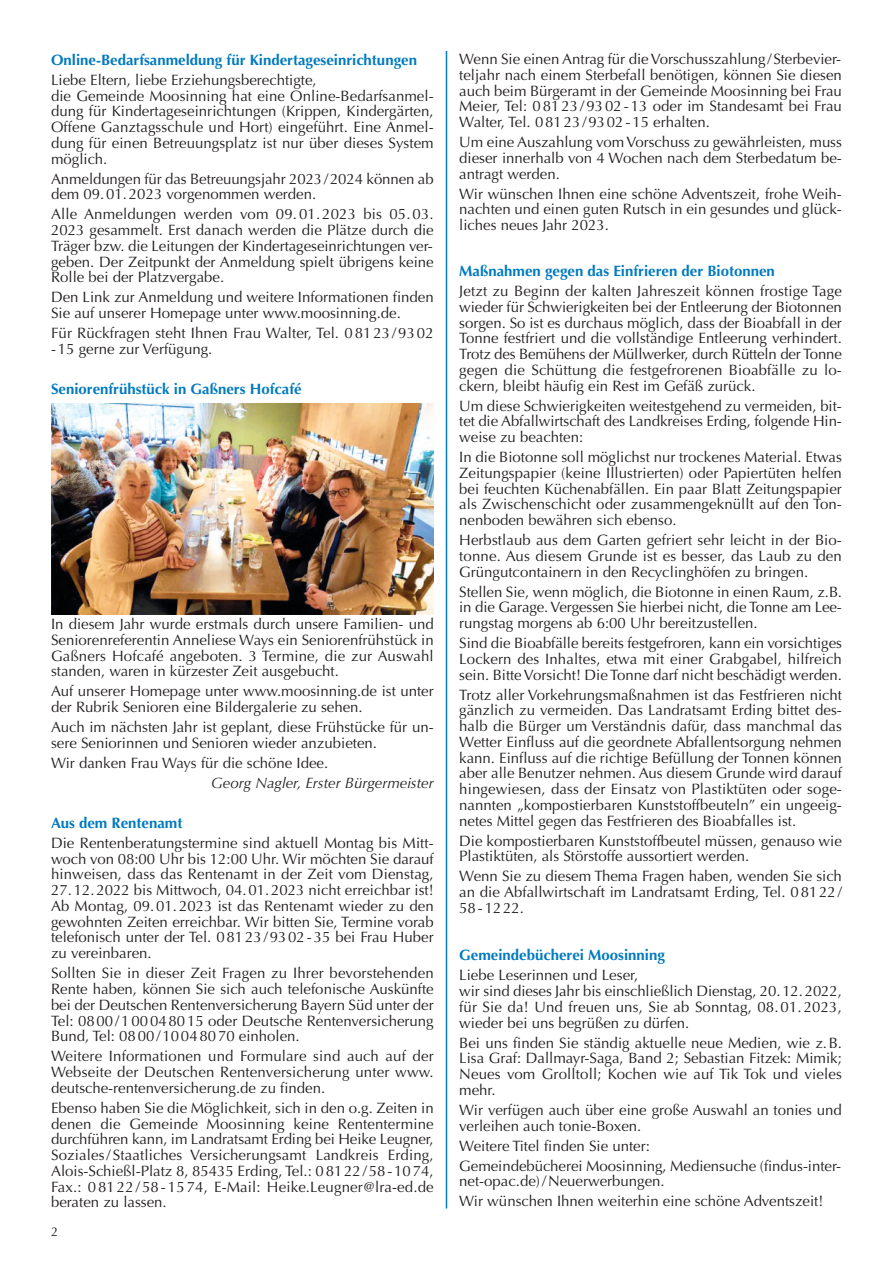
<style>
.page{position:relative;width:893px;height:1263px;background:#fff}
.page>*{position:absolute;margin:0;border:0;box-sizing:border-box;transform-origin:0 0}
.t1{font:15px/15.8px "Optima";color:#231f20;text-align:justify}
.t2{font:700 15px "Optima";color:#007ac0}
.t3{font:italic 15px "Optima";color:#231f20}
.t4{font:12.75px "Optima";color:#231f20}
</style>
<div class="page">
<hr style="left:446px;top:51px;width:1px;height:1157px;background:#007ac0">
<img style="left:51px;top:403px;width:383px;height:212px">
<p class="t2" style="left:51px;top:51px;width:367px">Online-Bedarfsanmeldung für Kindertageseinrichtungen</p>
<p class="t1" style="left:51px;top:72px;width:384px;text-align:left">Liebe Eltern, liebe Erziehungsberechtigte,<br>die Gemeinde Moosinning hat eine Online-Bedarfsanmel&shy;dung für Kindertageseinrichtungen (Krippen, Kindergärten, Offene Ganztagsschule und Hort) eingeführt. Eine Anmel&shy;dung für einen Betreuungsplatz ist nur über dieses System möglich.</p>
<p class="t1" style="left:51px;top:171px;width:384px">Anmeldungen für das Betreuungsjahr 2023/2024 können ab dem 09.01.2023 vorgenommen werden.</p>
<p class="t1" style="left:51px;top:207px;width:384px">Alle Anmeldungen werden vom 09.01.2023 bis 05.03.<br>2023 gesammelt. Erst danach werden die Plätze durch die Träger bzw. die Leitungen der Kindertageseinrichtungen ver&shy;geben. Der Zeitpunkt der Anmeldung spielt übrigens keine Rolle bei der Platzvergabe.</p>
<p class="t1" style="left:51px;top:290px;width:384px">Den Link zur Anmeldung und weitere Informationen finden<br>Sie auf unserer Homepage unter www.moosinning.de.</p>
<p class="t1" style="left:51px;top:325px;width:384px">Für Rückfragen steht Ihnen Frau Walter, Tel. 08123/9302 -15 gerne zur Verfügung.</p>
<p class="t2" style="left:51px;top:380px;width:252px">Seniorenfrühstück in Gaßners Hofcafé</p>
<p class="t1" style="left:51px;top:616px;width:384px">In diesem Jahr wurde erstmals durch unsere Familien- und Seniorenreferentin Anneliese Ways ein Seniorenfrühstück in Gaßners Hofcafé angeboten. 3 Termine, die zur Auswahl standen, waren in kürzester Zeit ausgebucht.</p>
<p class="t1" style="left:51px;top:684px;width:384px">Auf unserer Homepage unter www.moosinning.de ist unter der Rubrik Senioren eine Bildergalerie zu sehen.</p>
<p class="t1" style="left:51px;top:719px;width:384px">Auch im nächsten Jahr ist geplant, diese Frühstücke für un&shy;sere Seniorinnen und Senioren wieder anzubieten.</p>
<p class="t1" style="left:51px;top:755px;width:279px">Wir danken Frau Ways für die schöne Idee.</p>
<p class="t3" style="left:211px;top:774px;width:224px">Georg Nagler, Erster Bürgermeister</p>
<p class="t2" style="left:51px;top:814px;width:133px">Aus dem Rentenamt</p>
<p class="t1" style="left:51px;top:835px;width:384px">Die Rentenberatungstermine sind aktuell Montag bis Mitt&shy;woch von 08:00 Uhr bis 12:00 Uhr. Wir möchten Sie darauf hinweisen, dass das Rentenamt in der Zeit vom Dienstag, 27.12.2022 bis Mittwoch, 04.01.2023 nicht erreichbar ist!<br>Ab Montag, 09.01.2023 ist das Rentenamt wieder zu den gewohnten Zeiten erreichbar. Wir bitten Sie, Termine vorab telefonisch unter der Tel. 08123/9302-35 bei Frau Huber zu vereinbaren.</p>
<p class="t1" style="left:51px;top:965px;width:384px">Sollten Sie in dieser Zeit Fragen zu Ihrer bevorstehenden Rente haben, können Sie sich auch telefonische Auskünfte bei der Deutschen Rentenversicherung Bayern Süd unter der Tel: 0800/100048015 oder Deutsche Rentenversicherung Bund, Tel: 0800/10048070 einholen.</p>
<p class="t1" style="left:51px;top:1048px;width:384px">Weitere Informationen und Formulare sind auch auf der Webseite der Deutschen Rentenversicherung unter www. deutsche-rentenversicherung.de zu finden.</p>
<p class="t1" style="left:51px;top:1100px;width:384px">Ebenso haben Sie die Möglichkeit, sich in den o.g. Zeiten in denen die Gemeinde Moosinning keine Rententermine durchführen kann, im Landratsamt Erding bei Heike Leugner, Soziales/ Staatliches Versicherungsamt Landkreis Erding, Alois-Schießl-Platz 8, 85435 Erding, Tel.: 08122/58-1074, Fax.: 08122/58-1574, E-Mail: Heike.Leugner@lra-ed.de beraten zu lassen.</p>
<p class="t4" style="left:51px;top:1225px;width:9px">2</p>
<p class="t1" style="left:459px;top:51px;width:384px">Wenn Sie einen Antrag für dieVorschusszahlung/Sterbevier&shy;teljahr nach einem Sterbefall benötigen, können Sie diesen auch beim Bürgeramt in der Gemeinde Moosinning bei Frau Meier, Tel: 08123/9302-13 oder im Standesamt bei Frau Walter, Tel. 08123/9302-15 erhalten.</p>
<p class="t1" style="left:459px;top:134px;width:384px">Um eine Auszahlung vom Vorschuss zu gewährleisten, muss dieser innerhalb von 4 Wochen nach dem Sterbedatum be&shy;antragt werden.</p>
<p class="t1" style="left:459px;top:186px;width:384px">Wir wünschen Ihnen eine schöne Adventszeit, frohe Weih&shy;nachten und einen guten Rutsch in ein gesundes und glück&shy;liches neues Jahr 2023.</p>
<p class="t2" style="left:459px;top:262px;width:317px">Maßnahmen gegen das Einfrieren der Biotonnen</p>
<p class="t1" style="left:459px;top:283px;width:384px">Jetzt zu Beginn der kalten Jahreszeit können frostige Tage wieder für Schwierigkeiten bei der Entleerung der Biotonnen sorgen. So ist es durchaus möglich, dass der Bioabfall in der Tonne festfriert und die vollständige Entleerung verhindert.<br>Trotz des Bemühens der Müllwerker, durch Rütteln der Tonne gegen die Schüttung die festgefrorenen Bioabfälle zu lo&shy;ckern, bleibt häufig ein Rest im Gefäß zurück.</p>
<p class="t1" style="left:459px;top:398px;width:384px">Um diese Schwierigkeiten weitestgehend zu vermeiden, bit&shy;tet die Abfallwirtschaft des Landkreises Erding, folgende Hin&shy;weise zu beachten:</p>
<p class="t1" style="left:459px;top:449px;width:384px">In die Biotonne soll möglichst nur trockenes Material. Etwas Zeitungspapier (keine Illustrierten) oder Papiertüten helfen bei feuchten Küchenabfällen. Ein paar Blatt Zeitungspapier als Zwischenschicht oder zusammengeknüllt auf den Ton&shy;nenboden bewähren sich ebenso.</p>
<p class="t1" style="left:459px;top:532px;width:384px">Herbstlaub aus dem Garten gefriert sehr leicht in der Bio&shy;tonne. Aus diesem Grunde ist es besser, das Laub zu den Grüngutcontainern in den Recyclinghöfen zu bringen.</p>
<p class="t1" style="left:459px;top:584px;width:384px">Stellen Sie, wenn möglich, die Biotonne in einen Raum, z.B. in die Garage.Vergessen Sie hierbei nicht, die Tonne am Lee&shy;rungstag morgens ab 6:00 Uhr bereitzustellen.</p>
<p class="t1" style="left:459px;top:635px;width:384px">Sind die Bioabfälle bereits festgefroren, kann ein vorsichtiges Lockern des Inhaltes, etwa mit einer Grabgabel, hilfreich sein. BitteVorsicht! Die Tonne darf nicht beschädigt werden.</p>
<p class="t1" style="left:459px;top:687px;width:384px">Trotz aller Vorkehrungsmaßnahmen ist das Festfrieren nicht gänzlich zu vermeiden. Das Landratsamt Erding bittet des&shy;halb die Bürger um Verständnis dafür, dass manchmal das Wetter Einfluss auf die geordnete Abfallentsorgung nehmen kann. Einfluss auf die richtige Befüllung der Tonnen können aber alle Benutzer nehmen. Aus diesem Grunde wird darauf hingewiesen, dass der Einsatz von Plastiktüten oder soge&shy;nannten „kompostierbaren Kunststoffbeuteln” ein ungeeig&shy;netes Mittel gegen das Festfrieren des Bioabfalles ist.</p>
<p class="t1" style="left:459px;top:833px;width:384px">Die kompostierbaren Kunststoffbeutel müssen, genauso wie<br>Plastiktüten, als Störstoffe aussortiert werden.</p>
<p class="t1" style="left:459px;top:869px;width:384px">Wenn Sie zu diesem Thema Fragen haben, wenden Sie sich an die Abfallwirtschaft im Landratsamt Erding, Tel. 08122/ 58-1222.</p>
<p class="t2" style="left:459px;top:946px;width:207px">Gemeindebücherei Moosinning</p>
<p class="t1" style="left:459px;top:968px;width:384px;text-align:left">Liebe Leserinnen und Leser,<br>wir sind dieses Jahr bis einschließlich Dienstag, 20.12.2022, für Sie da! Und freuen uns, Sie ab Sonntag, 08.01.2023, wieder bei uns begrüßen zu dürfen.</p>
<p class="t1" style="left:459px;top:1035px;width:384px">Bei uns finden Sie ständig aktuelle neue Medien, wie z.B.<br>Lisa Graf: Dallmayr-Saga, Band 2; Sebastian Fitzek: Mimik; Neues vom Grolltoll; Kochen wie auf Tik Tok und vieles mehr.</p>
<p class="t1" style="left:459px;top:1102px;width:384px">Wir verfügen auch über eine große Auswahl an tonies und verleihen auch tonie-Boxen.</p>
<p class="t1" style="left:459px;top:1136px;width:383px;line-height:20px">Weitere Titel finden Sie unter:<br>Gemeindebücherei Moosinning, Mediensuche (findus-inter-</p>
<p class="t1" style="left:459px;top:1171px;width:366px;line-height:20px">net-opac.de)/Neuerwerbungen.<br>Wir wünschen Ihnen weiterhin eine schöne Adventszeit!</p>
</div>
